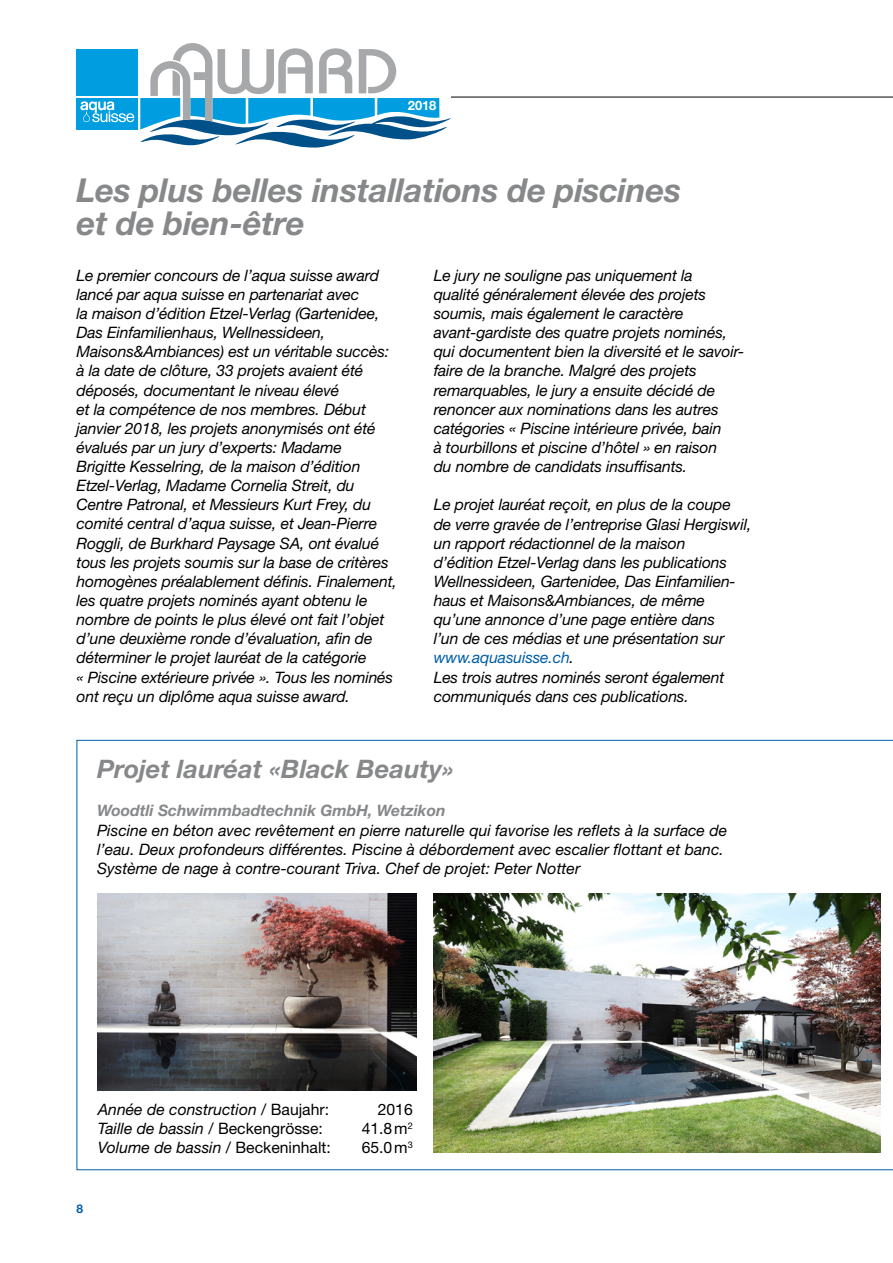
<style>
.page{position:relative;width:893px;height:1263px;background:#fff}
.page>*{position:absolute;margin:0;border:0;box-sizing:border-box;transform-origin:0 0}
.t1{font:italic 700 33px/33px "Helvetica Neue";letter-spacing:-.01em;color:#87888a}
.t2{font:italic 700 25.5px "Helvetica Neue";color:#87888a}
.t3{font:italic 15.75px/19.2px "Helvetica Neue";letter-spacing:-.01em;color:#000}
.t4{font:italic 700 15.75px "Helvetica Neue";color:#87888a}
.t5{font:15.75px "Helvetica Neue";color:#000}
.t6{font:700 12.9px "Helvetica Neue";color:#fff}
.t7{font:700 12px "Helvetica Neue";color:#005ea8}
.s1{color:#005ea8}
.s2{font-style:normal}
</style>
<div class="page">
<svg style="left:77px;top:740px;width:816px;height:430px"></svg>
<img style="left:434px;top:893px;width:446px;height:259px">
<img style="left:98px;top:893px;width:319px;height:198px">
<hr style="left:77px;top:97px;width:816px;height:1px;background:#000">
<div style="left:77px;top:43px;width:374px;height:105px;background:#fff"></div>
<div style="left:77px;top:98px;width:61px;height:32px;background:#009ee0"></div>
<div style="left:77px;top:49px;width:61px;height:46px;background:#009ee0"></div>
<svg style="left:80px;top:101px;width:54px;height:21px"></svg>
<svg style="left:140px;top:43px;width:311px;height:105px"></svg>
<p class="t6" style="left:408px;top:98px;width:30px">2018</p>
<h1 class="t1" style="left:77px;top:173px;width:606px">Les plus belles installations de piscines et de bien-être</h1>
<p class="t3" style="left:77px;top:265px;width:322px">Le premier concours de l’aqua suisse award lancé par aqua suisse en partenariat avec<br>la maison d’édition Etzel-Verlag (Gartenidee, Das Einfamilienhaus, Wellnessideen, Maisons&amp;Ambiances) est un véritable succès: à la date de clôture, 33 projets avaient été déposés, documentant le niveau élevé<br>et la compétence de nos membres. Début janvier 2018, les projets anonymisés ont été évalués par un jury d’experts: Madame<br>Brigitte Kesselring, de la maison d’édition Etzel-Verlag, Madame Cornelia Streit, du Centre Patronal, et Messieurs Kurt Frey, du comité central d’aqua suisse, et Jean-Pierre Roggli, de Burkhard Paysage SA, ont évalué tous les projets soumis sur la base de critères homogènes préalablement définis. Finalement, les quatre projets nominés ayant obtenu le nombre de points le plus élevé ont fait l’objet d’une deuxième ronde d’évaluation, afin de déterminer le projet lauréat de la catégorie<br>« Piscine extérieure privée ». Tous les nominés ont reçu un diplôme aqua suisse award.</p>
<p class="t3" style="left:434px;top:265px;width:312px">Le jury ne souligne pas uniquement la<br>qualité généralement élevée des projets soumis, mais également le caractère avant-gardiste des quatre projets nominés, qui documentent bien la diversité et le savoir&shy;faire de la branche. Malgré des projets remarquables, le jury a ensuite décidé de renoncer aux nominations dans les autres catégories « Piscine intérieure privée, bain<br>à tourbillons et piscine d’hôtel » en raison<br>du nombre de candidats insuffisants.</p>
<p class="t3" style="left:434px;top:495px;width:319px">Le projet lauréat reçoit, en plus de la coupe de verre gravée de l’entreprise Glasi Hergiswil, un rapport rédactionnel de la maison<br>d’édition Etzel-Verlag dans les publications Wellnessideen, Gartenidee, Das Einfamilien&shy;haus et Maisons&amp;Ambiances, de même qu’une annonce d’une page entière dans<br>l’un de ces médias et une présentation sur <span class="s1">www.aquasuisse.ch</span>.<br>Les trois autres nominés seront également communiqués dans ces publications.</p>
<h2 class="t2" style="left:97px;top:753px;width:358px">Projet lauréat «Black Beauty»</h2>
<p class="t4" style="left:97px;top:801px;width:350px">Woodtli Schwimmbadtechnik GmbH, Wetzikon</p>
<p class="t3" style="left:97px;top:820px;width:632px">Piscine en béton avec revêtement en pierre naturelle qui favorise les reflets à la surface de l’eau. Deux profondeurs différentes. Piscine à débordement avec escalier flottant et banc.<br>Système de nage à contre-courant Triva. Chef de projet: Peter Notter</p>
<p class="t3" style="left:98px;top:1099px;width:233px">Année de construction / <span class="s2">Baujahr:</span></p>
<p class="t5" style="left:378px;top:1100px;width:37px">2016</p>
<p class="t3" style="left:98px;top:1119px;width:227px">Taille de bassin <span class="s2">/ Beckengrösse:</span></p>
<p class="t5" style="left:362px;top:1119px;width:53px">41.8m<sup>2</sup></p>
<p class="t3" style="left:98px;top:1138px;width:235px">Volume de bassin <span class="s2">/ Beckeninhalt:</span></p>
<p class="t5" style="left:362px;top:1138px;width:53px">65.0m<sup>3</sup></p>
<p class="t7" style="left:77px;top:1201px;width:8px">8</p>
</div>
